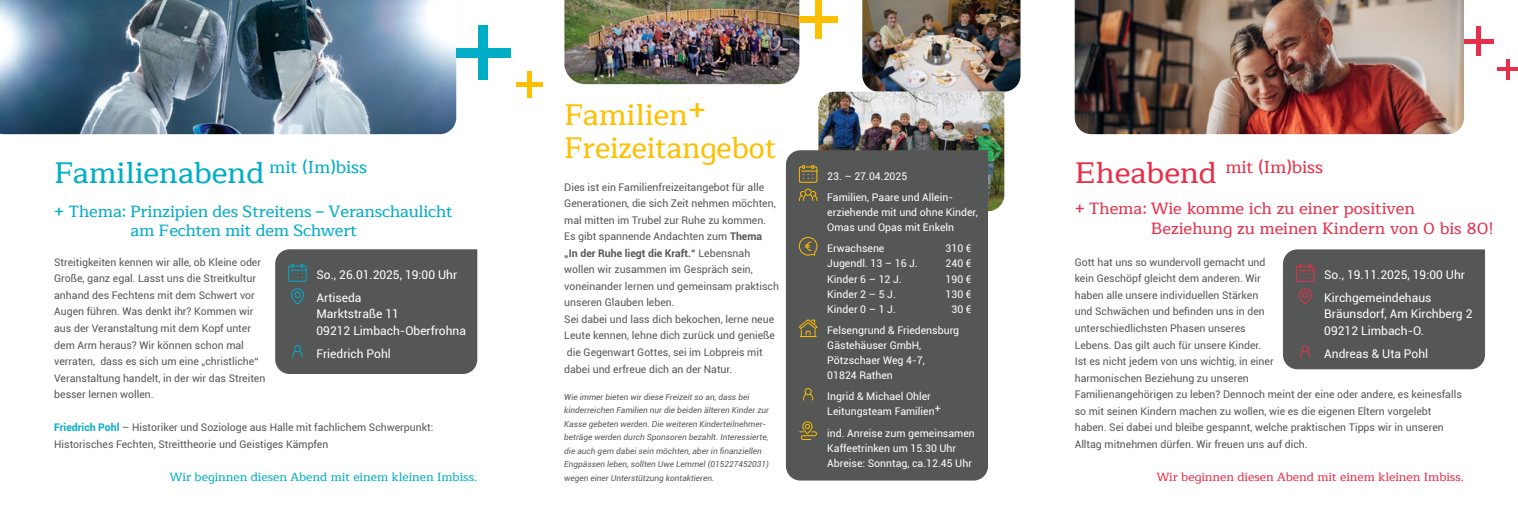
<style>
.page{position:relative;width:1518px;height:511px;background:#fff}
.page>*{position:absolute;margin:0;border:0;box-sizing:border-box;transform-origin:0 0}
.t1{font:500 30px "Maitree";color:#00adc7}
.t2{font:500 30px/33px "Maitree";color:#fdbf00}
.t3{font:500 17.55px "Maitree";color:#e82f49}
.t4{font:500 16.5px/19.8px "Maitree";color:#e82f49}
.t5{font:500 16.5px/19.8px "Maitree";letter-spacing:-.01em;color:#00adc7}
.t6{font:12px/23px "Roboto";color:#fff}
.t7{font:500 12px "Maitree";color:#e82f49}
.t8{font:500 12px "Maitree";color:#00adc7}
.t9{font:10.5px/16.5px "Roboto";color:#555756}
.t10{font:10.5px/15px "Roboto";color:#fff}
.t11{font:italic 8.25px/13.5px "Roboto";color:#555756}
.s1{font-weight:700;color:#00adc7}
.s2{font-weight:700}
.s3{font-size:30px}
</style>
<div class="page">
<img style="left:1075px;top:0;width:389px;height:134px">
<div style="left:1283px;top:249px;width:202px;height:120px;background:#555756"></div>
<hr style="left:1506px;top:59px;width:3px;height:20px;background:#e82f49">
<hr style="left:1497px;top:67px;width:21px;height:4px;background:#e82f49">
<div style="left:1476px;top:26px;width:5px;height:30px;background:#e82f49"></div>
<div style="left:1464px;top:39px;width:30px;height:5px;background:#e82f49"></div>
<img style="left:0;top:0;width:456px;height:134px">
<div style="left:479px;top:26px;width:9px;height:54px;background:#00adc7"></div>
<div style="left:456px;top:48px;width:54px;height:9px;background:#00adc7"></div>
<div style="left:275px;top:249px;width:202px;height:124px;background:#555756"></div>
<hr style="left:527px;top:71px;width:4px;height:26px;background:#fdbf00">
<hr style="left:516px;top:82px;width:26px;height:4px;background:#fdbf00">
<img style="left:862px;top:0;width:158px;height:92px">
<img style="left:564px;top:0;width:235px;height:84px">
<img style="left:818px;top:92px;width:186px;height:119px">
<div style="left:786px;top:150px;width:202px;height:330px;background:#555756"></div>
<svg style="left:799px;top:165px;width:19px;height:18px"></svg>
<div style="left:805px;top:188px;width:7px;height:7px;border:1px solid #fdbf00;border-radius:50%"></div>
<svg style="left:799px;top:190px;width:19px;height:11px"></svg>
<svg style="left:799px;top:236px;width:19px;height:20px"></svg>
<svg style="left:798px;top:318px;width:20px;height:19px"></svg>
<div style="left:805px;top:388px;width:7px;height:6px;border:1px solid #fdbf00;border-radius:50%"></div>
<svg style="left:803px;top:392px;width:10px;height:8px"></svg>
<svg style="left:799px;top:421px;width:18px;height:19px"></svg>
<div style="left:815px;top:0;width:7px;height:39px;background:#fdbf00"></div>
<div style="left:799px;top:16px;width:39px;height:6px;background:#fdbf00"></div>
<h1 class="t1" style="left:54px;top:149px;width:314px">Familienabend <sup>mit</sup> <sup>(Im)biss</sup></h1>
<h3 class="t5" style="left:130px;top:201px;width:324px;text-indent:-76px">+ Thema: Prinzipien des Streitens – Veranschaulicht am Fechten mit dem Schwert</h3>
<p class="t9" style="left:54px;top:253px;width:213px">Streitigkeiten kennen wir alle, ob Kleine oder Große, ganz egal. Lasst uns die Streitkultur anhand des Fechtens mit dem Schwert vor Augen führen. Was denkt ihr? Kommen wir aus der Veranstaltung mit dem Kopf unter dem Arm heraus? Wir können schon mal verraten, dass es sich um eine „christliche“ Veranstaltung handelt, in der wir das Streiten besser lernen wollen.</p>
<p class="t9" style="left:54px;top:418px;width:381px"><span class="s1">Friedrich Pohl</span> – Historiker und Soziologe aus Halle mit fachlichem Schwerpunkt:<br>Historisches Fechten, Streittheorie und Geistiges Kämpfen</p>
<p class="t6" style="left:317px;top:262px;width:142px">So., 26.01.2025, 19:00 Uhr<br>Artiseda</p>
<p class="t6" style="left:317px;top:305px;width:151px;line-height:16.5px">Marktstraße 11<br>09212 Limbach-Oberfrohna</p>
<p class="t6" style="left:317px;top:341px;width:76px">Friedrich Pohl</p>
<p class="t8" style="left:170px;top:466px;width:309px">Wir beginnen diesen Abend mit einem kleinen Imbiss.</p>
<h1 class="t2" style="left:564px;top:98px;width:214px">Familien+<br>Freizeitangebot</h1>
<p class="t9" style="left:564px;top:178px;width:216px">Dies ist ein Familienfreizeitangebot für alle Generationen, die sich Zeit nehmen möchten, mal mitten im Trubel zur Ruhe zu kommen.<br>Es gibt spannende Andachten zum <span class="s2">Thema<br>„In der Ruhe liegt die Kraft.“</span> Lebensnah wollen wir zusammen im Gespräch sein, voneinander lernen und gemeinsam praktisch unseren Glauben leben.<br>Sei dabei und lass dich bekochen, lerne neue Leute kennen, lehne dich zurück und genieße die Gegenwart Gottes, sei im Lobpreis mit dabei und erfreue dich an der Natur.</p>
<p class="t11" style="left:564px;top:389px;width:206px">Wie immer bieten wir diese Freizeit so an, dass bei kinderreichen Familien nur die beiden älteren Kinder zur Kasse gebeten werden. Die weiteren Kinderteilnehmer&shy;beträge werden durch Sponsoren bezahlt. Interessierte, die auch gern dabei sein möchten, aber in finanziellen Engpässen leben, sollten Uwe Lemmel (015227452031) wegen einer Unterstützung kontaktieren.</p>
<p class="t10" style="left:827px;top:164px;width:127px;line-height:21.5px">23. – 27.04.2025<br>Familien, Paare und Allein-</p>
<p class="t10" style="left:827px;top:204px;width:152px">erziehende mit und ohne Kinder,<br>Omas und Opas mit Enkeln</p>
<p class="t10" style="left:827px;top:240px;width:59px">Erwachsene</p>
<p class="t10" style="left:946px;top:240px;width:27px">310 €</p>
<p class="t10" style="left:827px;top:255px;width:92px">Jugendl. 13 – 16 J.</p>
<p class="t10" style="left:946px;top:255px;width:27px">240 €</p>
<p class="t10" style="left:827px;top:270px;width:76px">Kinder 6 – 12 J.</p>
<p class="t10" style="left:946px;top:270px;width:27px">190 €</p>
<p class="t10" style="left:827px;top:285px;width:70px">Kinder 2 – 5 J.</p>
<p class="t10" style="left:946px;top:285px;width:27px">130 €</p>
<p class="t10" style="left:827px;top:300px;width:70px">Kinder 0 – 1 J.</p>
<p class="t10" style="left:827px;top:297px;width:146px;line-height:21.3px;text-indent:124px">30 €<br>Felsengrund &amp; Friedensburg</p>
<p class="t10" style="left:827px;top:337px;width:99px">Gästehäuser GmbH,<br>Pötzschaer Weg 4-7,<br>01824 Rathen</p>
<p class="t10" style="left:827px;top:388px;width:115px">Ingrid &amp; Michael Ohler<br>Leitungsteam Familien+</p>
<p class="t10" style="left:827px;top:425px;width:149px">ind. Anreise zum gemeinsamen<br>Kaffeetrinken um 15.30 Uhr<br>Abreise: Sonntag, ca.12.45 Uhr</p>
<h2 class="t3" style="left:1075px;top:153px;width:250px"><span class="s3">Eheabend</span> mit (Im)biss</h2>
<h3 class="t4" style="left:1151px;top:199px;width:344px;text-indent:-76px">+ Thema: Wie komme ich zu einer positiven<br>Beziehung zu meinen Kindern von 0 bis 80!</h3>
<p class="t9" style="left:1075px;top:253px;width:389px">Gott hat uns so wundervoll gemacht und<br>kein Geschöpf gleicht dem anderen. Wir<br>haben alle unsere individuellen Stärken<br>und Schwächen und befinden uns in den<br>unterschiedlichsten Phasen unseres<br>Lebens. Das gilt auch für unsere Kinder.<br>Ist es nicht jedem von uns wichtig, in einer<br>harmonischen Beziehung zu unseren<br>Familienangehörigen zu leben? Dennoch meint der eine oder andere, es keinesfalls so mit seinen Kindern machen zu wollen, wie es die eigenen Eltern vorgelebt haben. Sei dabei und bleibe gespannt, welche praktischen Tipps wir in unseren Alltag mitnehmen dürfen. Wir freuen uns auf dich.</p>
<p class="t6" style="left:1324px;top:262px;width:142px">So., 19.11.2025, 19:00 Uhr<br>Kirchgemeindehaus</p>
<p class="t6" style="left:1324px;top:305px;width:150px;line-height:16.5px">Bräunsdorf, Am Kirchberg 2<br>09212 Limbach-O.</p>
<p class="t6" style="left:1324px;top:341px;width:105px">Andreas &amp; Uta Pohl</p>
<p class="t7" style="left:1156px;top:466px;width:309px">Wir beginnen diesen Abend mit einem kleinen Imbiss.</p>
</div>
